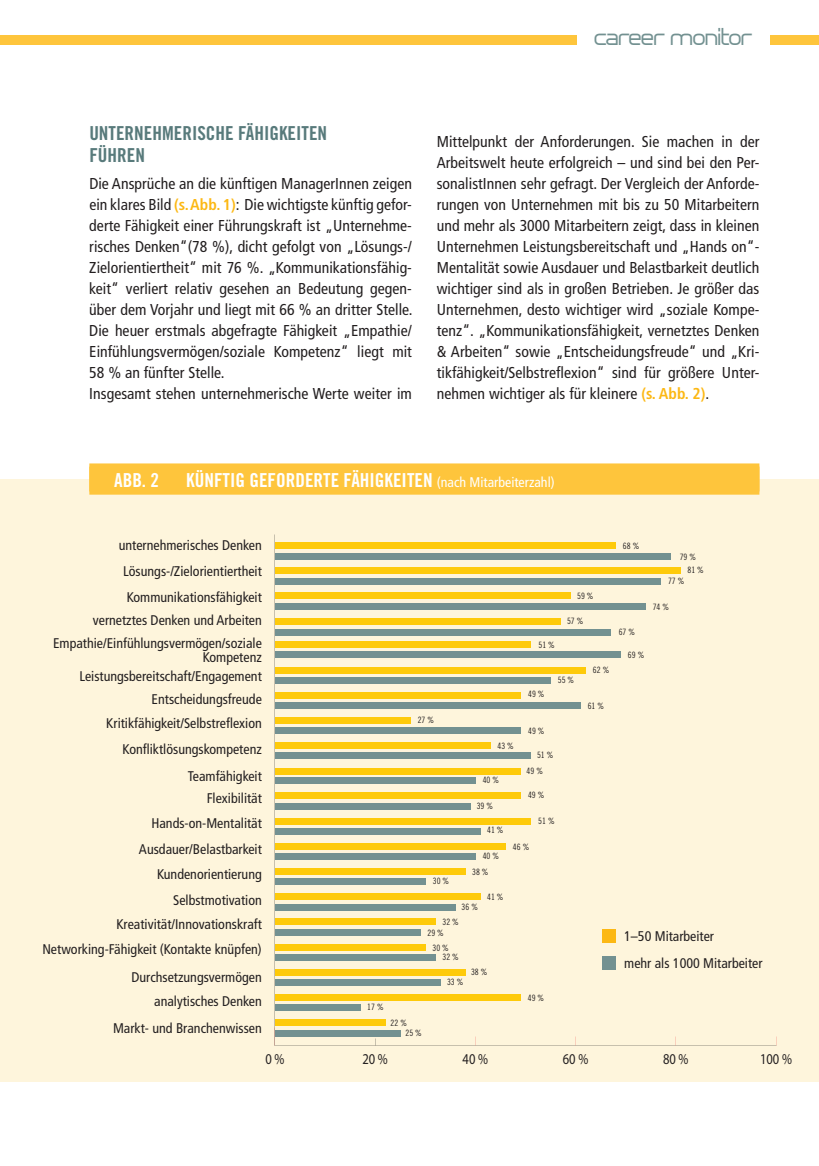
<style>
.page{position:relative;width:819px;height:1166px;background:#fff}
.page>*{position:absolute;margin:0;border:0;box-sizing:border-box;transform-origin:0 0}
.t1{font:500 22.75px "Paragraph";color:#739191}
.t2{font:19.25px "Trade Gothic LT Std Bd Cn 20";color:#fff}
.t3{font:19.25px/22.8px "Trade Gothic LT Std Bd Cn 20";color:#587a7b}
.t4{font:condensed 15.75px/21px "Frutiger LT Std";letter-spacing:.005em;color:#231f20}
.t5{font:15.05px "Myriad Pro";color:#231f20;scale:.83 1}
.t6{font:condensed 14px/24.5px "Frutiger LT Std";color:#231f20;text-align:right}
.t7{font:8.75px/10.7px "Trade Gothic LT Std Cn 18";color:#231f20}
.s1{font-weight:700;color:#fcb814}
.s2{font-family:"Frutiger LT Std";font-stretch:condensed;font-size:14px}
</style>
<div class="page">
<div style="left:0;top:35px;width:819px;height:10px;background:#fec53c"></div>
<div style="left:0;top:479px;width:819px;height:602px;background:#fef5dc"></div>
<div style="left:89px;top:463px;width:670px;height:28px;background:#fec53c"></div>
<div style="left:89px;top:467px;width:670px;height:28px;background:#fec53c"></div>
<div style="left:577px;top:26px;width:192px;height:24px;background:#fff"></div>
<div style="left:275px;top:553px;width:395px;height:6px;background:#739191"></div>
<div style="left:275px;top:578px;width:385px;height:6px;background:#739191"></div>
<div style="left:275px;top:603px;width:370px;height:7px;background:#739191"></div>
<div style="left:275px;top:629px;width:335px;height:6px;background:#739191"></div>
<div style="left:275px;top:652px;width:345px;height:6px;background:#739191"></div>
<div style="left:275px;top:677px;width:275px;height:6px;background:#739191"></div>
<div style="left:275px;top:702px;width:305px;height:7px;background:#739191"></div>
<div style="left:275px;top:727px;width:245px;height:7px;background:#739191"></div>
<div style="left:275px;top:752px;width:255px;height:6px;background:#739191"></div>
<div style="left:275px;top:777px;width:200px;height:7px;background:#739191"></div>
<div style="left:275px;top:803px;width:195px;height:6px;background:#739191"></div>
<div style="left:275px;top:828px;width:205px;height:7px;background:#739191"></div>
<div style="left:275px;top:853px;width:200px;height:7px;background:#739191"></div>
<div style="left:275px;top:879px;width:150px;height:6px;background:#739191"></div>
<div style="left:275px;top:904px;width:180px;height:6px;background:#739191"></div>
<div style="left:275px;top:929px;width:145px;height:6px;background:#739191"></div>
<div style="left:275px;top:954px;width:160px;height:7px;background:#739191"></div>
<div style="left:275px;top:979px;width:165px;height:7px;background:#739191"></div>
<div style="left:275px;top:1005px;width:85px;height:6px;background:#739191"></div>
<div style="left:275px;top:1030px;width:125px;height:6px;background:#739191"></div>
<div style="left:275px;top:542px;width:340px;height:7px;background:#feca0a"></div>
<div style="left:275px;top:567px;width:405px;height:7px;background:#feca0a"></div>
<div style="left:275px;top:593px;width:295px;height:6px;background:#feca0a"></div>
<div style="left:275px;top:618px;width:285px;height:6px;background:#feca0a"></div>
<div style="left:275px;top:641px;width:255px;height:7px;background:#feca0a"></div>
<div style="left:275px;top:667px;width:310px;height:6px;background:#feca0a"></div>
<div style="left:275px;top:692px;width:245px;height:6px;background:#feca0a"></div>
<div style="left:275px;top:717px;width:135px;height:6px;background:#feca0a"></div>
<div style="left:275px;top:743px;width:215px;height:6px;background:#feca0a"></div>
<div style="left:275px;top:768px;width:245px;height:6px;background:#feca0a"></div>
<div style="left:275px;top:792px;width:245px;height:7px;background:#feca0a"></div>
<div style="left:275px;top:818px;width:255px;height:6px;background:#feca0a"></div>
<div style="left:275px;top:843px;width:230px;height:6px;background:#feca0a"></div>
<div style="left:275px;top:868px;width:190px;height:7px;background:#feca0a"></div>
<div style="left:275px;top:893px;width:205px;height:7px;background:#feca0a"></div>
<div style="left:275px;top:918px;width:160px;height:7px;background:#feca0a"></div>
<div style="left:275px;top:944px;width:150px;height:6px;background:#feca0a"></div>
<div style="left:275px;top:969px;width:190px;height:6px;background:#feca0a"></div>
<div style="left:275px;top:994px;width:245px;height:7px;background:#feca0a"></div>
<div style="left:275px;top:1019px;width:110px;height:7px;background:#feca0a"></div>
<div style="left:602px;top:929px;width:14px;height:14px;background:#fcb814"></div>
<div style="left:602px;top:956px;width:14px;height:14px;background:#739191"></div>
<h1 class="t1" style="left:594px;top:28px;width:160px">career monitor</h1>
<p class="t3" style="left:89px;top:121px;width:239px">UNTERNEHMERISCHE FÄHIGKEITEN<br>FÜHREN</p>
<p class="t4" style="left:89px;top:173px;width:325px">Die Ansprüche an die künftigen ManagerInnen zeigen ein klares Bild <span class="s1">(s. Abb. 1)</span>: Die wichtigste künftig gefor&shy;derte Fähigkeit einer Führungskraft ist „Unternehme&shy;risches Denken“(78 %), dicht gefolgt von „Lösungs-/ Zielorientiertheit“ mit 76 %. „Kommunikationsfähig&shy;keit“ verliert relativ gesehen an Bedeutung gegen&shy;über dem Vorjahr und liegt mit 66 % an dritter Stelle.<br>Die heuer erstmals abgefragte Fähigkeit „Empathie/ Einfühlungsvermögen/soziale Kompetenz“ liegt mit 58 % an fünfter Stelle.<br>Insgesamt stehen unternehmerische Werte weiter im</p>
<p class="t4" style="left:437px;top:131px;width:324px;text-align:justify">Mittelpunkt der Anforderungen. Sie machen in der Arbeitswelt heute erfolgreich – und sind bei den Per&shy;sonalistInnen sehr gefragt. Der Vergleich der Anforde&shy;rungen von Unternehmen mit bis zu 50 Mitarbeitern und mehr als 3000 Mitarbeitern zeigt, dass in kleinen Unternehmen Leistungsbereitschaft und „Hands on“- Mentalität sowie Ausdauer und Belastbarkeit deutlich wichtiger sind als in großen Betrieben. Je größer das Unternehmen, desto wichtiger wird „soziale Kompe&shy;tenz“. „Kommunikationsfähigkeit, vernetztes Denken &amp; Arbeiten“ sowie „Entscheidungsfreude“ und „Kri&shy;tikfähigkeit/Selbstreflexion“ sind für größere Unter&shy;nehmen wichtiger als für kleinere <span class="s1">(s. Abb. 2)</span>.</p>
<p class="t2" style="left:114px;top:468px;width:46px">ABB. 2</p>
<p class="t2" style="left:186px;top:468px;width:370px">KÜNFTIG GEFORDERTE FÄHIGKEITEN <span class="s2">(nach Mitarbeiterzahl)</span></p>
<p class="t6" style="left:119px;top:532px;width:145px;line-height:26.2px;text-align:center">unternehmerisches Denken<br>Lösungs-/Zielorientiertheit<br>Kommunikationsfähigkeit</p>
<p class="t6" style="left:53px;top:609px;width:210px;line-height:22.8px">vernetztes Denken und Arbeiten<br>Empathie/Einfühlungsvermögen/soziale</p>
<p class="t6" style="left:79px;top:647px;width:184px;line-height:19.2px">Kompetenz<br>Leistungsbereitschaft/Engagement</p>
<p class="t6" style="left:106px;top:686px;width:157px">Entscheidungsfreude<br>Kritikfähigkeit/Selbstreflexion</p>
<p class="t6" style="left:123px;top:736px;width:141px;line-height:26.2px">Konfliktlösungskompetenz<br>Teamfähigkeit</p>
<p class="t6" style="left:151px;top:786px;width:112px">Flexibilität<br>Hands-on-Mentalität</p>
<p class="t6" style="left:139px;top:837px;width:124px">Ausdauer/Belastbarkeit<br>Kundenorientierung</p>
<p class="t6" style="left:42px;top:888px;width:221px">Selbstmotivation<br>Kreativität/Innovationskraft<br>Networking-Fähigkeit (Kontakte knüpfen)</p>
<p class="t6" style="left:131px;top:965px;width:132px">Durchsetzungsvermögen analytisches Denken</p>
<p class="t6" style="left:113px;top:1015px;width:150px">Markt- und Branchenwissen</p>
<p class="t7" style="left:577px;top:590px;width:18px">59 %</p>
<p class="t7" style="left:538px;top:639px;width:18px">51 %</p>
<p class="t7" style="left:567px;top:616px;width:18px">57 %</p>
<p class="t7" style="left:528px;top:689px;width:18px">49 %</p>
<p class="t7" style="left:558px;top:674px;width:18px">55 %</p>
<p class="t7" style="left:593px;top:665px;width:18px">62 %</p>
<p class="t7" style="left:417px;top:715px;width:18px">27 %</p>
<p class="t7" style="left:433px;top:876px;width:18px">30 %</p>
<p class="t7" style="left:497px;top:741px;width:18px">43 %</p>
<p class="t7" style="left:482px;top:774px;width:18px">40 %</p>
<p class="t7" style="left:476px;top:800px;width:18px">39 %</p>
<p class="t7" style="left:487px;top:825px;width:18px">41 %</p>
<p class="t7" style="left:528px;top:725px;width:18px">49 %</p>
<p class="t7" style="left:526px;top:746px;width:28px;line-height:16.6px;text-indent:10px">51 %<br>49 %</p>
<p class="t7" style="left:528px;top:790px;width:18px">49 %</p>
<p class="t7" style="left:538px;top:815px;width:18px">51 %</p>
<p class="t7" style="left:472px;top:848px;width:28px;line-height:15.9px;text-indent:10px">40 %<br>38 %</p>
<p class="t7" style="left:461px;top:901px;width:18px">36 %</p>
<p class="t7" style="left:487px;top:891px;width:18px">41 %</p>
<p class="t7" style="left:513px;top:841px;width:18px">46 %</p>
<p class="t7" style="left:427px;top:916px;width:33px;text-indent:15px">32 %<br>29 %</p>
<p class="t7" style="left:442px;top:942px;width:18px;line-height:10px;text-indent:-10px">30 %<br>32 %</p>
<p class="t7" style="left:367px;top:1002px;width:18px">17 %</p>
<p class="t7" style="left:405px;top:1017px;width:18px;text-indent:-15px">22 %<br>25 %</p>
<p class="t7" style="left:447px;top:976px;width:18px">33 %</p>
<p class="t7" style="left:471px;top:966px;width:18px">38 %</p>
<p class="t7" style="left:528px;top:992px;width:18px">49 %</p>
<p class="t7" style="left:587px;top:700px;width:18px">61 %</p>
<p class="t7" style="left:623px;top:540px;width:18px">68 %</p>
<p class="t7" style="left:618px;top:626px;width:18px">67 %</p>
<p class="t7" style="left:628px;top:650px;width:18px">69 %</p>
<p class="t7" style="left:687px;top:550px;width:18px;line-height:13.7px;text-indent:-8px">79 %<br>81 %</p>
<p class="t7" style="left:668px;top:575px;width:18px">77 %</p>
<p class="t7" style="left:652px;top:601px;width:18px">74 %</p>
<p class="t6" style="left:624px;top:923px;width:140px;line-height:26.8px;text-align:left">1–50 Mitarbeiter<br>mehr als 1000 Mitarbeiter</p>
<p class="t5" style="left:265px;top:1049px;width:24px">0 %</p>
<p class="t5" style="left:362px;top:1049px;width:32px">20 %</p>
<p class="t5" style="left:462px;top:1049px;width:32px">40 %</p>
<p class="t5" style="left:563px;top:1049px;width:32px">60 %</p>
<p class="t5" style="left:663px;top:1049px;width:32px">80 %</p>
<p class="t5" style="left:760px;top:1049px;width:40px">100 %</p>
</div>
